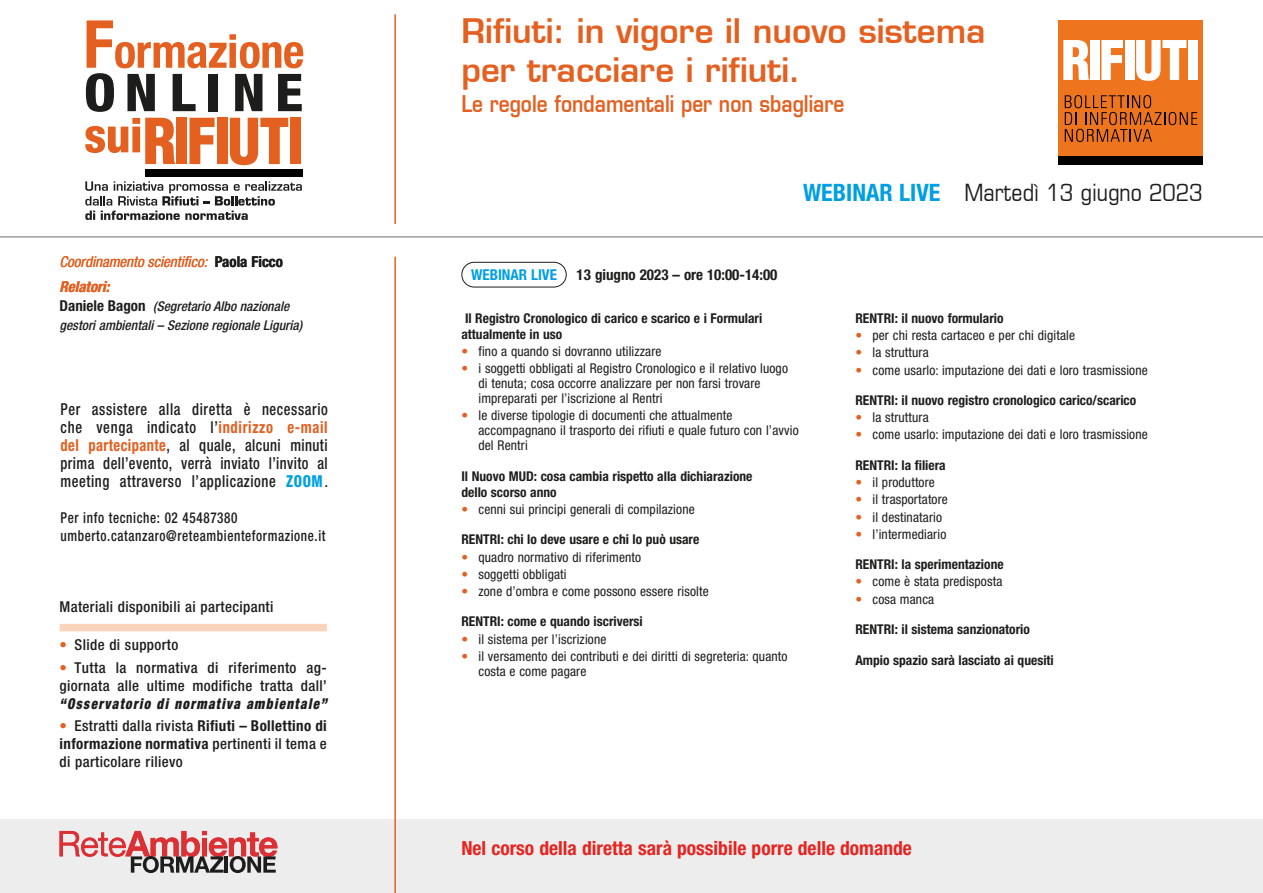
<style>
.page{position:relative;width:1263px;height:893px;background:#fff}
.page>*{position:absolute;margin:0;border:0;box-sizing:border-box;transform-origin:0 0}
.t1{font:600 33px/39px "Eurostile";color:#e36021}
.t2{font:condensed 24px "Eurostile";color:#1d1d1b}
.t3{font:600 22.5px "Eurostile";color:#e36021;scale:.85 1}
.t4{font:700 condensed 19.5px "Helvetica Neue LT Std";color:#e52521}
.t5{font:500 condensed 16.5px/18px "Helvetica Neue LT Std";letter-spacing:.04em;color:#1d1d1b;text-align:justify;scale:.88 1}
.t6{font:500 condensed 15px/18px "Helvetica Neue LT Std";letter-spacing:.025em;color:#1d1d1b}
.t7{font:500 condensed 15px/18px "Helvetica Neue LT Std";letter-spacing:.045em;color:#1d1d1b;scale:.88 1}
.t8{font:italic condensed 15px "Helvetica Neue LT Std";color:#e36021}
.t9{font:italic 900 condensed 15px "Helvetica Neue LT Std";letter-spacing:.1em;color:#1d1d1b;scale:.88 1}
.t10{font:700 condensed 15px "Helvetica Neue LT Std";color:#1d1d1b}
.t11{font:700 condensed 15px "Helvetica Neue LT Std";color:#009fe3}
.t12{font:italic 700 condensed 15px "Helvetica Neue LT Std";color:#e36021}
.t13{font:condensed 13.5px/15px "Helvetica Neue LT Std";letter-spacing:.01em;color:#1d1d1b}
.t14{font:700 condensed 13.5px/15.8px "Helvetica Neue LT Std";color:#1d1d1b}
.t15{font:italic 500 condensed 13.5px/19.5px "Helvetica Neue LT Std";color:#1d1d1b}
.s1{font-weight:700;font-style:normal;color:#1d1d1b}
.s2{font-weight:700;font-style:normal;font-size:15px}
.s3{font-weight:700;color:#e36021}
.s4{font-weight:800;color:#009fe3}
.s5{font-family:"Times";font-weight:400;font-stretch:normal;font-size:18px}
.s6{color:#e36021}
.s7{font-weight:700}
.s8{font-family:"Helvetica Neue LT Std";font-weight:700;color:#009fe3}
</style>
<div class="page">
<div style="left:0;top:820px;width:1263px;height:73px;background:#ededed"></div>
<hr style="left:394px;top:257px;width:2px;height:636px;background:#e36021">
<hr style="left:0;top:236px;width:1263px;height:2px;background:#9d9d9d">
<hr style="left:394px;top:14px;width:2px;height:210px;background:#e36021">
<div style="left:1058px;top:20px;width:144px;height:145px;background:#ee741e"></div>
<svg style="left:1063px;top:40px;width:26px;height:40px"></svg>
<div style="left:1090px;top:40px;width:9px;height:40px;background:#fff"></div>
<svg style="left:1101px;top:40px;width:22px;height:40px"></svg>
<div style="left:1125px;top:40px;width:9px;height:40px;background:#fff"></div>
<svg style="left:1136px;top:40px;width:50px;height:41px"></svg>
<div style="left:1188px;top:40px;width:10px;height:40px;background:#fff"></div>
<div style="left:1058px;top:157px;width:145px;height:8px;background:#000"></div>
<svg style="left:1065px;top:95px;width:132px;height:47px"></svg>
<svg style="left:86px;top:20px;width:217px;height:92px"></svg>
<div style="left:146px;top:169px;width:157px;height:8px;background:#000"></div>
<svg style="left:85px;top:118px;width:90px;height:46px"></svg>
<div style="left:176px;top:118px;width:11px;height:46px;background:#e36021"></div>
<svg style="left:189px;top:118px;width:26px;height:46px"></svg>
<div style="left:217px;top:118px;width:11px;height:46px;background:#e36021"></div>
<svg style="left:230px;top:118px;width:58px;height:47px"></svg>
<div style="left:290px;top:118px;width:11px;height:46px;background:#e36021"></div>
<svg style="left:85px;top:181px;width:217px;height:39px"></svg>
<svg style="left:60px;top:831px;width:217px;height:42px"></svg>
<div style="left:60px;top:624px;width:267px;height:7px;background:#f9d3ba"></div>
<div style="left:461px;top:262px;width:106px;height:25px;border:1px solid #1d1d1b;border-radius:12px"></div>
<p class="t8" style="left:60px;top:253px;width:225px">Coordinamento scientifico: <span class="s1">Paola Ficco</span></p>
<p class="t12" style="left:60px;top:278px;width:51px">Relatori:</p>
<p class="t15" style="left:60px;top:297px;width:244px"><span class="s2">Daniele Bagon</span> (Segretario Albo nazionale gestori ambientali – Sezione regionale Liguria)</p>
<p class="t5" style="left:61px;top:400px;width:305px">Per assistere alla diretta è necessario che venga indicato l’<span class="s3">indirizzo e-mail del partecipante</span>, al quale, alcuni minuti prima dell’evento, verrà inviato l’invito al meeting attraverso l’applicazione <span class="s4">ZOOM</span><span class="s5">.</span></p>
<p class="t7" style="left:61px;top:508px;width:303px">Per info tecniche: 02 45487380 umberto.catanzaro@reteambienteformazione.it</p>
<p class="t6" style="left:60px;top:597px;width:215px">Materiali disponibili ai partecipanti</p>
<p class="t6" style="left:60px;top:636px;width:120px"><span class="s6">•</span> Slide di supporto</p>
<p class="t6" style="left:60px;top:658px;width:269px"><span class="s6">•</span> Tutta la normativa di riferimento ag&shy;giornata alle ultime modifiche tratta dall’</p>
<p class="t9" style="left:60px;top:694px;width:305px">“Osservatorio di normativa ambientale”</p>
<p class="t6" style="left:60px;top:716px;width:269px;text-align:justify"><span class="s6">•</span> Estratti dalla rivista <span class="s7">Rifiuti – Bollettino di informazione normativa</span> pertinenti il tema e di particolare rilievo</p>
<h1 class="t1" style="left:461px;top:11px;width:526px">Rifiuti: in vigore il nuovo sistema per tracciare i rifiuti.</h1>
<h3 class="t3" style="left:461px;top:90px;width:452px">Le regole fondamentali per non sbagliare</h3>
<p class="t11" style="left:471px;top:266px;width:87px">WEBINAR LIVE</p>
<p class="t10" style="left:577px;top:266px;width:202px">13 giugno 2023 – ore 10:00-14:00</p>
<h2 class="t2" style="left:803px;top:178px;width:401px"><span class="s8">WEBINAR LIVE</span> Martedì 13 giugno 2023</h2>
<p class="t14" style="left:461px;top:310px;width:302px">Il Registro Cronologico di carico e scarico e i Formulari attualmente in uso</p>
<p class="t13" style="left:461px;top:344px;width:201px"><span class="s6">•</span> fino a quando si dovranno utilizzare</p>
<p class="t13" style="left:478px;top:361px;width:311px;text-indent:-17px"><span class="s6">•</span> i soggetti obbligati al Registro Cronologico e il relativo luogo di tenuta; cosa occorre analizzare per non farsi trovare impreparati per l’iscrizione al Rentri</p>
<p class="t13" style="left:478px;top:408px;width:322px;text-indent:-17px"><span class="s6">•</span> le diverse tipologie di documenti che attualmente accompagnano il trasporto dei rifiuti e quale futuro con l’avvio del Rentri</p>
<p class="t14" style="left:461px;top:468px;width:293px">Il Nuovo MUD: cosa cambia rispetto alla dichiarazione dello scorso anno</p>
<p class="t13" style="left:461px;top:501px;width:235px"><span class="s6">•</span> cenni sui principi generali di compilazione</p>
<p class="t14" style="left:461px;top:532px;width:239px">RENTRI: chi lo deve usare e chi lo può usare</p>
<p class="t13" style="left:461px;top:549px;width:181px"><span class="s6">•</span> quadro normativo di riferimento</p>
<p class="t13" style="left:461px;top:566px;width:107px"><span class="s6">•</span> soggetti obbligati</p>
<p class="t13" style="left:461px;top:583px;width:249px"><span class="s6">•</span> zone d’ombra e come possono essere risolte</p>
<p class="t14" style="left:461px;top:614px;width:183px">RENTRI: come e quando iscriversi</p>
<p class="t13" style="left:461px;top:631px;width:146px"><span class="s6">•</span> il sistema per l’iscrizione</p>
<p class="t13" style="left:478px;top:648px;width:310px;text-indent:-17px"><span class="s6">•</span> il versamento dei contributi e dei diritti di segreteria: quanto costa e come pagare</p>
<p class="t14" style="left:855px;top:310px;width:150px">RENTRI: il nuovo formulario</p>
<p class="t13" style="left:855px;top:328px;width:221px"><span class="s6">•</span> per chi resta cartaceo e per chi digitale</p>
<p class="t13" style="left:855px;top:345px;width:75px"><span class="s6">•</span> la struttura</p>
<p class="t13" style="left:855px;top:362px;width:294px"><span class="s6">•</span> come usarlo: imputazione dei dati e loro trasmissione</p>
<p class="t14" style="left:855px;top:392px;width:282px">RENTRI: il nuovo registro cronologico carico/scarico</p>
<p class="t13" style="left:855px;top:410px;width:75px"><span class="s6">•</span> la struttura</p>
<p class="t13" style="left:855px;top:427px;width:294px"><span class="s6">•</span> come usarlo: imputazione dei dati e loro trasmissione</p>
<p class="t14" style="left:855px;top:457px;width:92px">RENTRI: la filiera</p>
<p class="t13" style="left:855px;top:475px;width:81px"><span class="s6">•</span> il produttore</p>
<p class="t13" style="left:855px;top:492px;width:94px"><span class="s6">•</span> il trasportatore</p>
<p class="t13" style="left:855px;top:509px;width:88px"><span class="s6">•</span> il destinatario</p>
<p class="t13" style="left:855px;top:526px;width:92px"><span class="s6">•</span> l’intermediario</p>
<p class="t14" style="left:855px;top:556px;width:150px">RENTRI: la sperimentazione</p>
<p class="t13" style="left:855px;top:574px;width:148px"><span class="s6">•</span> come è stata predisposta</p>
<p class="t13" style="left:855px;top:591px;width:80px"><span class="s6">•</span> cosa manca</p>
<p class="t14" style="left:855px;top:621px;width:176px">RENTRI: il sistema sanzionatorio</p>
<p class="t14" style="left:855px;top:652px;width:200px">Ampio spazio sarà lasciato ai quesiti</p>
<h3 class="t4" style="left:461px;top:837px;width:452px">Nel corso della diretta sarà possibile porre delle domande</h3>
</div>
